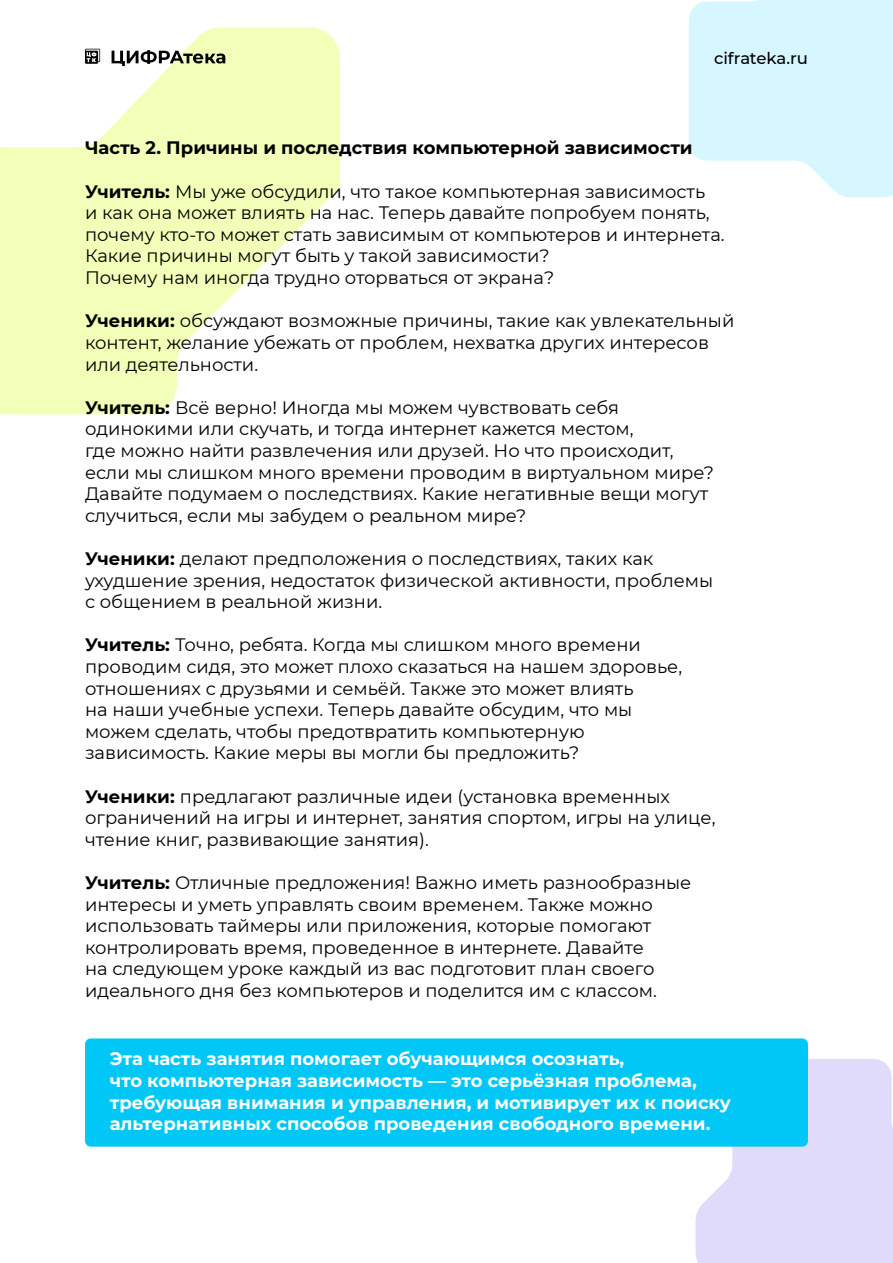
<style>
.page{position:relative;width:893px;height:1263px;background:#fff}
.page>*{position:absolute;margin:0;border:0;box-sizing:border-box;transform-origin:0 0}
.t1{font:18px/21.6px "Montserrat";color:#000}
.t2{font:700 18px/21.6px "Montserrat";color:#fff}
.t3{font:700 18px "Montserrat";color:#000}
.t4{font:500 16.5px "Montserrat";letter-spacing:-.01em;color:#000}
.s1{font-weight:700}
</style>
<div class="page">
<svg style="left:689px;top:0;width:204px;height:197px;background:#dbf8ff"></svg>
<svg style="left:0;top:28px;width:340px;height:386px;fill:#f2ffb8"></svg>
<svg style="left:85px;top:49px;width:15px;height:15px"></svg>
<svg style="left:112px;top:50px;width:113px;height:16px"></svg>
<div style="left:695px;top:1059px;width:198px;height:204px;background:#e0dafb"></div>
<div style="left:85px;top:1038px;width:723px;height:109px;background:#00c7f6;border-radius:6px"></div>
<p class="t4" style="left:714px;top:46px;width:95px">cifrateka.ru</p>
<p class="t3" style="left:85px;top:135px;width:609px">Часть 2. Причины и последствия компьютерной зависимости</p>
<p class="t1" style="left:85px;top:180px;width:641px"><span class="s1">Учитель:</span> Мы уже обсудили, что такое компьютерная зависимость<br>и как она может влиять на нас. Теперь давайте попробуем понять, почему кто-то может стать зависимым от компьютеров и интернета.<br>Какие причины могут быть у такой зависимости?<br>Почему нам иногда трудно оторваться от экрана?</p>
<p class="t1" style="left:85px;top:309px;width:651px"><span class="s1">Ученики:</span> обсуждают возможные причины, такие как увлекательный контент, желание убежать от проблем, нехватка других интересов или деятельности.</p>
<p class="t1" style="left:85px;top:396px;width:630px"><span class="s1">Учитель:</span> Всё верно! Иногда мы можем чувствовать себя одинокими или скучать, и тогда интернет кажется местом,<br>где можно найти развлечения или друзей. Но что происходит, если мы слишком много времени проводим в виртуальном мире?<br>Давайте подумаем о последствиях. Какие негативные вещи могут случиться, если мы забудем о реальном мире?</p>
<p class="t1" style="left:85px;top:547px;width:630px"><span class="s1">Ученики:</span> делают предположения о последствиях, таких как ухудшение зрения, недостаток физической активности, проблемы с общением в реальной жизни.</p>
<p class="t1" style="left:85px;top:633px;width:599px"><span class="s1">Учитель:</span> Точно, ребята. Когда мы слишком много времени проводим сидя, это может плохо сказаться на нашем здоровье, отношениях с друзьями и семьёй. Также это может влиять<br>на наши учебные успехи. Теперь давайте обсудим, что мы можем сделать, чтобы предотвратить компьютерную зависимость. Какие меры вы могли бы предложить?</p>
<p class="t1" style="left:85px;top:785px;width:632px"><span class="s1">Ученики:</span> предлагают различные идеи (установка временных ограничений на игры и интернет, занятия спортом, игры на улице, чтение книг, развивающие занятия).</p>
<p class="t1" style="left:85px;top:871px;width:608px"><span class="s1">Учитель:</span> Отличные предложения! Важно иметь разнообразные интересы и уметь управлять своим временем. Также можно использовать таймеры или приложения, которые помогают контролировать время, проведенное в интернете. Давайте<br>на следующем уроке каждый из вас подготовит план своего идеального дня без компьютеров и поделится им с классом.</p>
<p class="t2" style="left:110px;top:1047px;width:622px">Эта часть занятия помогает обучающимся осознать,<br>что компьютерная зависимость — это серьёзная проблема, требующая внимания и управления, и мотивирует их к поиску альтернативных способов проведения свободного времени.</p>
</div>
